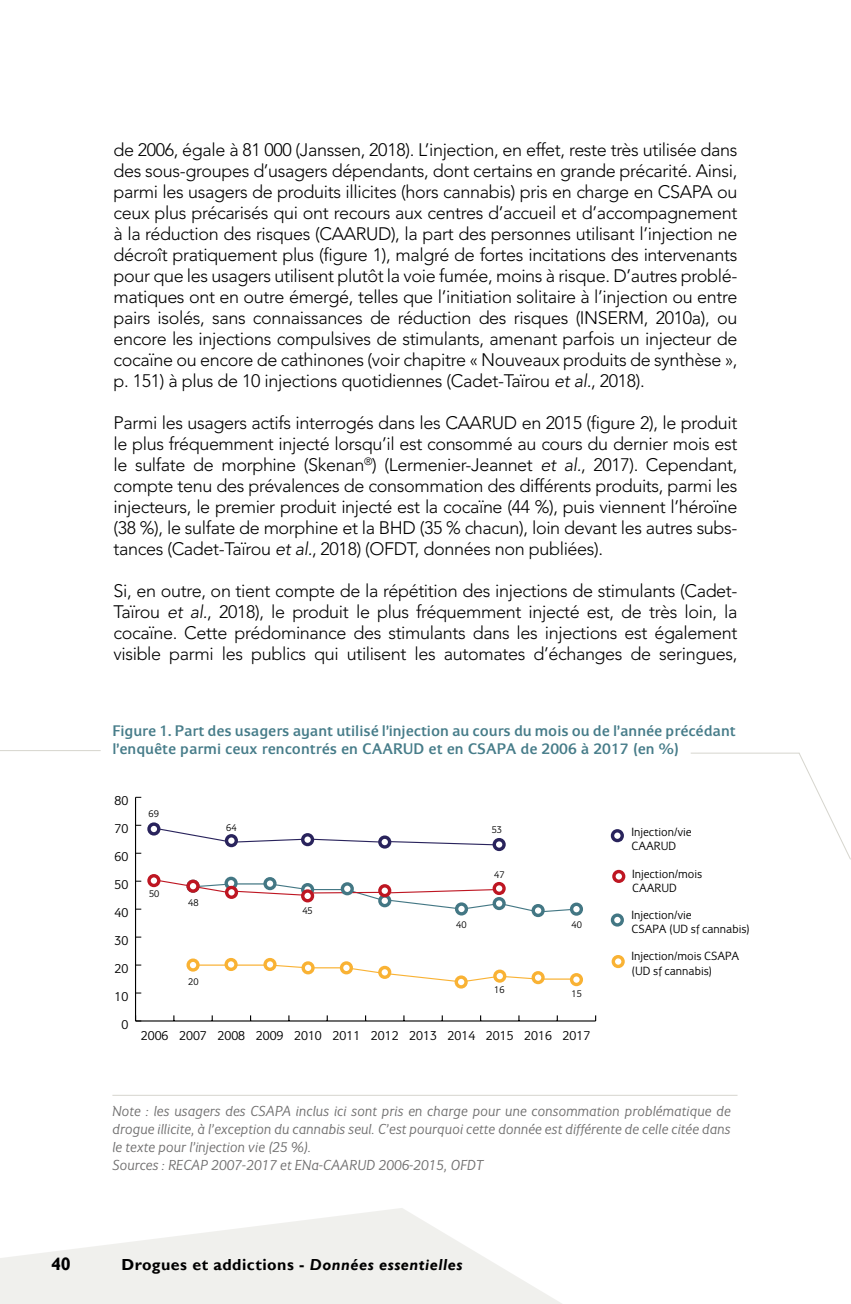
<style>
.page{position:relative;width:851px;height:1304px;background:#fff}
.page>*{position:absolute;margin:0;border:0;box-sizing:border-box;transform-origin:0 0}
.t1{font:300 18px/21px "Avenir LT Std";letter-spacing:-.02em;color:#000;text-align:justify}
.t2{font:700 18px "Gill Sans";color:#000}
.t3{font:500 16px/18px "Eurocrat";color:#467c89}
.t4{font:700 16px "Gill Sans";letter-spacing:.03em;color:#000}
.t5{font:italic 15px/18px "Eurocrat";color:#706f6f}
.t6{font:13.6px "Eurocrat";color:#000}
.t7{font:12.4px/14.6px "Eurocrat";color:#000}
.t8{font:10.2px "Eurocrat";color:#000}
.s1{font-style:italic}
</style>
<div class="page">
<svg style="left:0;top:1208px;width:562px;height:96px;fill:#f0f0ed"></svg>
<hr style="left:135px;top:1020px;width:460px;height:2px;background:#000">
<hr style="left:135px;top:797px;width:1px;height:224px;background:#000">
<svg style="left:135px;top:1015px;width:6px;height:7px"></svg>
<hr style="left:193px;top:964px;width:38px;height:2px;background:#f9b234">
<hr style="left:231px;top:964px;width:39px;height:2px;background:#f9b234">
<svg style="left:275px;top:964px;width:26px;height:5px"></svg>
<hr style="left:308px;top:967px;width:38px;height:1px;background:#f9b234">
<hr style="left:538px;top:978px;width:38px;height:2px;background:#f9b234">
<div style="left:224px;top:877px;width:13px;height:13px;border:3px solid #437784;border-radius:50%"></div>
<div style="left:147px;top:822px;width:13px;height:14px;border:3px solid #29235c;border-radius:50%"></div>
<svg style="left:188px;top:960px;width:10px;height:10px"></svg>
<div style="left:186px;top:958px;width:13px;height:14px;border:3px solid #f9b234;border-radius:50%"></div>
<div style="left:147px;top:874px;width:13px;height:13px;border:3px solid #be1622;border-radius:50%"></div>
<svg style="left:157px;top:828px;width:335px;height:18px"></svg>
<svg style="left:157px;top:879px;width:420px;height:34px"></svg>
<svg style="left:345px;top:967px;width:186px;height:16px"></svg>
<svg style="left:226px;top:836px;width:10px;height:9px"></svg>
<div style="left:225px;top:834px;width:13px;height:13px;border:3px solid #29235c;border-radius:50%"></div>
<div style="left:303px;top:835px;width:9px;height:9px;background:#fff;border-radius:50%"></div>
<div style="left:301px;top:833px;width:13px;height:13px;border:3px solid #29235c;border-radius:50%"></div>
<svg style="left:380px;top:837px;width:9px;height:10px"></svg>
<div style="left:378px;top:835px;width:13px;height:14px;border:3px solid #29235c;border-radius:50%"></div>
<div style="left:492px;top:838px;width:13px;height:13px;border:3px solid #29235c;border-radius:50%"></div>
<div style="left:265px;top:879px;width:10px;height:9px;background:#fff;border-radius:50%"></div>
<div style="left:263px;top:877px;width:13px;height:13px;border:3px solid #437784;border-radius:50%"></div>
<div style="left:301px;top:883px;width:13px;height:13px;border:3px solid #437784;border-radius:50%"></div>
<svg style="left:342px;top:884px;width:10px;height:10px"></svg>
<div style="left:340px;top:882px;width:14px;height:13px;border:3px solid #437784;border-radius:50%"></div>
<div style="left:380px;top:896px;width:9px;height:10px;background:#fff;border-radius:50%"></div>
<div style="left:378px;top:894px;width:13px;height:13px;border:3px solid #437784;border-radius:50%"></div>
<div style="left:456px;top:904px;width:10px;height:10px;background:#fff;border-radius:50%"></div>
<div style="left:455px;top:902px;width:13px;height:13px;border:3px solid #437784;border-radius:50%"></div>
<svg style="left:494px;top:899px;width:10px;height:9px"></svg>
<div style="left:492px;top:897px;width:13px;height:13px;border:3px solid #437784;border-radius:50%"></div>
<svg style="left:533px;top:906px;width:10px;height:9px"></svg>
<div style="left:531px;top:904px;width:13px;height:13px;border:3px solid #437784;border-radius:50%"></div>
<div style="left:571px;top:904px;width:10px;height:10px;background:#fff;border-radius:50%"></div>
<div style="left:570px;top:903px;width:13px;height:13px;border:3px solid #437784;border-radius:50%"></div>
<svg style="left:226px;top:960px;width:10px;height:9px"></svg>
<div style="left:224px;top:958px;width:13px;height:13px;border:3px solid #f9b234;border-radius:50%"></div>
<div style="left:263px;top:958px;width:13px;height:13px;border:3px solid #f9b234;border-radius:50%"></div>
<div style="left:301px;top:961px;width:13px;height:13px;border:3px solid #f9b234;border-radius:50%"></div>
<div style="left:341px;top:963px;width:10px;height:10px;background:#fff;border-radius:50%"></div>
<div style="left:340px;top:961px;width:13px;height:13px;border:3px solid #f9b234;border-radius:50%"></div>
<div style="left:380px;top:967px;width:9px;height:10px;background:#fff;border-radius:50%"></div>
<div style="left:378px;top:966px;width:13px;height:13px;border:3px solid #f9b234;border-radius:50%"></div>
<svg style="left:456px;top:977px;width:10px;height:10px"></svg>
<div style="left:454px;top:975px;width:13px;height:14px;border:3px solid #f9b234;border-radius:50%"></div>
<svg style="left:495px;top:971px;width:9px;height:10px"></svg>
<div style="left:493px;top:970px;width:13px;height:13px;border:3px solid #f9b234;border-radius:50%"></div>
<div style="left:531px;top:971px;width:13px;height:13px;border:3px solid #f9b234;border-radius:50%"></div>
<div style="left:570px;top:973px;width:13px;height:13px;border:3px solid #f9b234;border-radius:50%"></div>
<svg style="left:227px;top:887px;width:9px;height:10px"></svg>
<div style="left:225px;top:886px;width:13px;height:13px;border:3px solid #be1622;border-radius:50%"></div>
<svg style="left:188px;top:881px;width:10px;height:10px"></svg>
<div style="left:186px;top:880px;width:13px;height:13px;border:3px solid #be1622;border-radius:50%"></div>
<div style="left:303px;top:891px;width:9px;height:10px;background:#fff;border-radius:50%"></div>
<div style="left:301px;top:889px;width:13px;height:13px;border:3px solid #be1622;border-radius:50%"></div>
<svg style="left:494px;top:884px;width:10px;height:9px"></svg>
<div style="left:492px;top:882px;width:13px;height:13px;border:3px solid #be1622;border-radius:50%"></div>
<div style="left:380px;top:886px;width:9px;height:10px;background:#fff;border-radius:50%"></div>
<div style="left:378px;top:884px;width:13px;height:13px;border:3px solid #be1622;border-radius:50%"></div>
<div style="left:612px;top:870px;width:13px;height:13px;border:3px solid #be1622;border-radius:50%"></div>
<div style="left:611px;top:955px;width:13px;height:13px;border:3px solid #f9b234;border-radius:50%"></div>
<div style="left:610px;top:913px;width:13px;height:14px;border:3px solid #437784;border-radius:50%"></div>
<div style="left:610px;top:829px;width:13px;height:13px;border:3px solid #29235c;border-radius:50%"></div>
<hr style="left:0;top:750px;width:101px;height:1px;background:#d6d5ce">
<svg style="left:797px;top:752px;width:53px;height:107px"></svg>
<hr style="left:690px;top:753px;width:109px;height:1px;background:#d6d5ce">
<hr style="left:112px;top:1095px;width:625px;height:1px;background:#d6d5ce">
<p class="t1" style="left:113px;top:139px;width:625px">de 2006, égale à 81 000 (Janssen, 2018). L’injection, en effet, reste très utilisée dans des sous-groupes d’usagers dépendants, dont certains en grande précarité. Ainsi, parmi les usagers de produits illicites (hors cannabis) pris en charge en CSAPA ou ceux plus précarisés qui ont recours aux centres d’accueil et d’accompagnement à la réduction des risques (CAARUD), la part des personnes utilisant l’injection ne décroît pratiquement plus (figure 1), malgré de fortes incitations des intervenants pour que les usagers utilisent plutôt la voie fumée, moins à risque. D’autres problé&shy;matiques ont en outre émergé, telles que l’initiation solitaire à l’injection ou entre pairs isolés, sans connaissances de réduction des risques (INSERM, 2010a), ou encore les injections compulsives de stimulants, amenant parfois un injecteur de cocaïne ou encore de cathinones (voir chapitre « Nouveaux produits de synthèse », p. 151) à plus de 10 injections quotidiennes (Cadet-Taïrou <span class="s1">et al.</span>, 2018).</p>
<p class="t1" style="left:113px;top:412px;width:625px">Parmi les usagers actifs interrogés dans les CAARUD en 2015 (figure 2), le produit le plus fréquemment injecté lorsqu’il est consommé au cours du dernier mois est le sulfate de morphine (Skenan<sup>®</sup>) (Lermenier-Jeannet <span class="s1">et al.</span>, 2017). Cependant, compte tenu des prévalences de consommation des différents produits, parmi les injecteurs, le premier produit injecté est la cocaïne (44 %), puis viennent l’héroïne (38 %), le sulfate de morphine et la BHD (35 % chacun), loin devant les autres subs&shy;tances (Cadet-Taïrou <span class="s1">et al.</span>, 2018) (OFDT, données non publiées).</p>
<p class="t1" style="left:113px;top:580px;width:625px">Si, en outre, on tient compte de la répétition des injections de stimulants (Cadet-Taïrou <span class="s1">et al.</span>, 2018), le produit le plus fréquemment injecté est, de très loin, la cocaïne. Cette prédominance des stimulants dans les injections est également visible parmi les publics qui utilisent les automates d’échanges de seringues,</p>
<p class="t3" style="left:112px;top:722px;width:624px">Figure 1. Part des usagers ayant utilisé l’injection au cours du mois ou de l’année précédant l’enquête parmi ceux rencontrés en CAARUD et en CSAPA de 2006 à 2017 (en %)</p>
<p class="t6" style="left:114px;top:793px;width:15px">80</p>
<p class="t6" style="left:114px;top:821px;width:15px">70</p>
<p class="t6" style="left:114px;top:849px;width:15px">60</p>
<p class="t6" style="left:114px;top:877px;width:15px">50</p>
<p class="t6" style="left:114px;top:905px;width:15px">40</p>
<p class="t6" style="left:114px;top:933px;width:15px">30</p>
<p class="t6" style="left:114px;top:960px;width:15px">20</p>
<p class="t6" style="left:114px;top:988px;width:15px">10</p>
<p class="t6" style="left:121px;top:1016px;width:8px">0</p>
<p class="t8" style="left:148px;top:807px;width:12px">69</p>
<p class="t8" style="left:149px;top:888px;width:12px">50</p>
<p class="t8" style="left:188px;top:896px;width:12px">48</p>
<p class="t8" style="left:226px;top:822px;width:12px">64</p>
<p class="t8" style="left:188px;top:976px;width:12px">20</p>
<p class="t8" style="left:302px;top:905px;width:12px">45</p>
<p class="t8" style="left:456px;top:918px;width:12px">40</p>
<p class="t8" style="left:491px;top:824px;width:12px">53</p>
<p class="t8" style="left:494px;top:869px;width:12px">47</p>
<p class="t8" style="left:494px;top:984px;width:12px">16</p>
<p class="t8" style="left:571px;top:918px;width:12px">40</p>
<p class="t8" style="left:571px;top:988px;width:12px">15</p>
<p class="t6" style="left:141px;top:1028px;width:451px">2006 2007 2008 2009 2010 2011 2012 2013 2014 2015 2016 2017</p>
<p class="t7" style="left:631px;top:824px;width:62px">Injection/vie<br>CAARUD</p>
<p class="t7" style="left:632px;top:866px;width:71px">Injection/mois<br>CAARUD</p>
<p class="t7" style="left:631px;top:907px;width:120px">Injection/vie<br>CSAPA (UD sf cannabis)</p>
<p class="t7" style="left:631px;top:948px;width:109px">Injection/mois CSAPA (UD sf cannabis)</p>
<p class="t5" style="left:112px;top:1102px;width:619px">Note : les usagers des CSAPA inclus ici sont pris en charge pour une consommation problématique de drogue illicite, à l’exception du cannabis seul. C’est pourquoi cette donnée est différente de celle citée dans le texte pour l’injection vie (25 %).<br>Sources : RECAP 2007-2017 et ENa-CAARUD 2006-2015, OFDT</p>
<p class="t2" style="left:51px;top:1253px;width:21px">40</p>
<p class="t4" style="left:121px;top:1255px;width:342px">Drogues et addictions - <span class="s1">Données essentielles</span></p>
</div>
